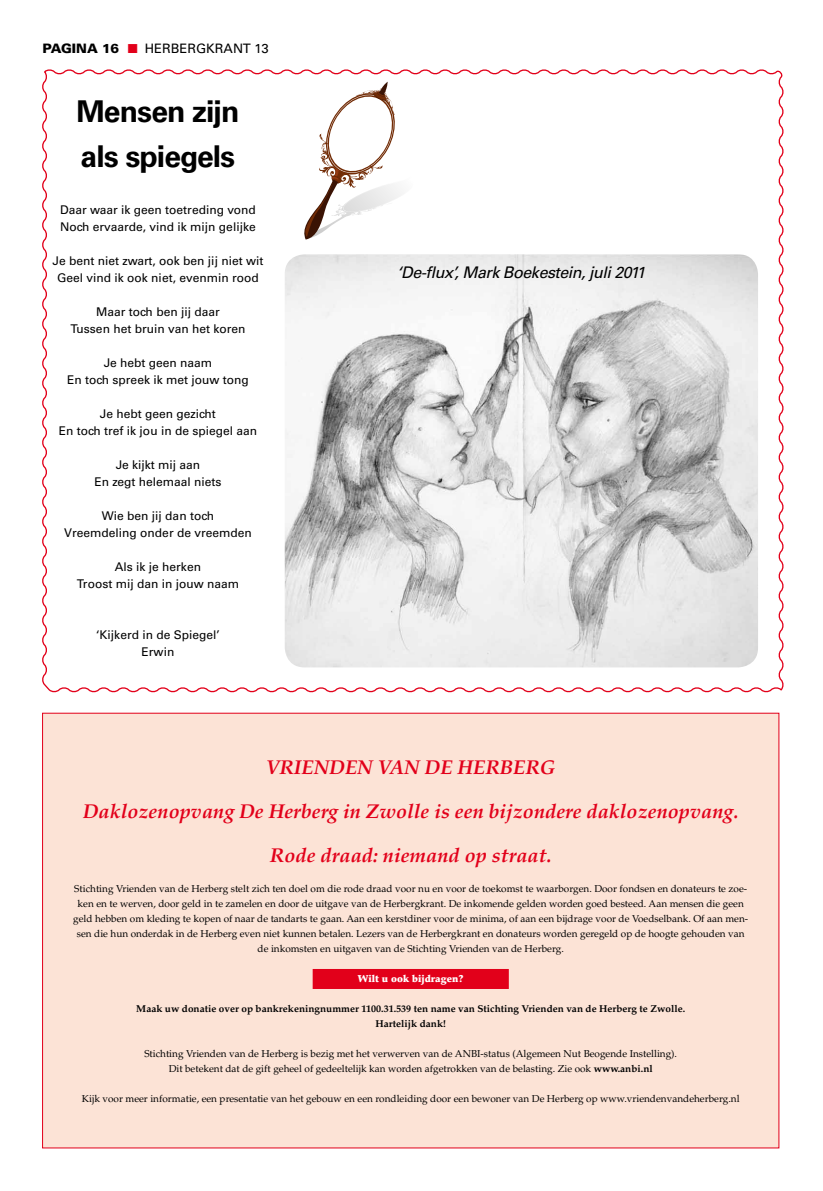
<style>
.page{position:relative;width:823px;height:1191px;background:#fff}
.page>*{position:absolute;margin:0;border:0;box-sizing:border-box;transform-origin:0 0}
.t1{font:700 30px/45px "Univers";letter-spacing:-.03em;color:#000}
.t2{font:italic 700 20px "Palatino";color:#e2001a}
.t3{font:italic 16px "Univers";letter-spacing:-.03em;color:#000}
.t4{font:13px "Univers";color:#000}
.t5{font:12px/17px "Univers";color:#000;text-align:center}
.t6{font:10px/15px "Palatino";color:#000;text-align:center}
.t7{font:700 10px/15px "Palatino";color:#000;text-align:center}
.t8{font:900 10px "Palatino";color:#fff}
.s1{font-weight:900}
.s2{color:#e2001a}
.s3{font-weight:700}
</style>
<div class="page">
<div style="left:43px;top:713px;width:735px;height:435px;background:#fce3d6"></div>
<div style="left:312px;top:969px;width:196px;height:20px;background:#e2001a"></div>
<svg style="left:42px;top:69px;width:742px;height:624px"></svg>
<div style="left:284px;top:79px;width:169px;height:170px;background:#fff"></div>
<svg style="left:304px;top:82px;width:98px;height:157px"></svg>
<h3 class="t4" style="left:43px;top:41px;width:227px"><span class="s1">PAGINA 16</span> <span class="s2">■</span> HERBERGKRANT 13</h3>
<h1 class="t1" style="left:76px;top:89px;width:164px">Mensen zijn als spiegels</h1>
<p class="t5" style="left:60px;top:201px;width:197px;text-align:left">Daar waar ik geen toetreding vond<br>Noch ervaarde, vind ik mijn gelijke</p>
<p class="t5" style="left:53px;top:252px;width:212px">Je bent niet zwart, ook ben jij niet wit<br>Geel vind ik ook niet, evenmin rood</p>
<p class="t5" style="left:70px;top:303px;width:176px">Maar toch ben jij daar<br>Tussen het bruin van het koren</p>
<p class="t5" style="left:67px;top:354px;width:183px">Je hebt geen naam<br>En toch spreek ik met jouw tong</p>
<p class="t5" style="left:59px;top:405px;width:200px">Je hebt geen gezicht<br>En toch tref ik jou in de spiegel aan</p>
<p class="t5" style="left:94px;top:456px;width:129px">Je kijkt mij aan<br>En zegt helemaal niets</p>
<p class="t5" style="left:64px;top:507px;width:189px">Wie ben jij dan toch<br>Vreemdeling onder de vreemden</p>
<p class="t5" style="left:77px;top:558px;width:164px">Als ik je herken<br>Troost mij dan in jouw naam</p>
<p class="t5" style="left:96px;top:626px;width:125px">‘Kijkerd in de Spiegel’<br>Erwin</p>
<h3 class="t3" style="left:397px;top:263px;width:249px">‘De-flux’, Mark Boekestein, juli 2011</h3>
<h2 class="t2" style="left:266px;top:755px;width:291px">VRIENDEN VAN DE HERBERG</h2>
<h2 class="t2" style="left:83px;top:799px;width:656px">Daklozenopvang De Herberg in Zwolle is een bijzondere daklozenopvang.</h2>
<h2 class="t2" style="left:270px;top:843px;width:283px">Rode draad: niemand op straat.</h2>
<p class="t6" style="left:73px;top:881px;width:676px">Stichting Vrienden van de Herberg stelt zich ten doel om die rode draad voor nu en voor de toekomst te waarborgen. Door fondsen en donateurs te zoe&shy;ken en te werven, door geld in te zamelen en door de uitgave van de Herbergkrant. De inkomende gelden worden goed besteed. Aan mensen die geen geld hebben om kleding te kopen of naar de tandarts te gaan. Aan een kerstdiner voor de minima, of aan een bijdrage voor de Voedselbank. Of aan men&shy;sen die hun onderdak in de Herberg even niet kunnen betalen. Lezers van de Herbergkrant en donateurs worden geregeld op de hoogte gehouden van de inkomsten en uitgaven van de Stichting Vrienden van de Herberg.</p>
<p class="t8" style="left:358px;top:972px;width:107px">Wilt u ook bijdragen?</p>
<p class="t7" style="left:136px;top:1001px;width:550px">Maak uw donatie over op bankrekeningnummer 1100.31.539 ten name van Stichting Vrienden van de Herberg te Zwolle.<br>Hartelijk dank!</p>
<p class="t6" style="left:144px;top:1046px;width:534px">Stichting Vrienden van de Herberg is bezig met het verwerven van de ANBI-status (Algemeen Nut Beogende Instelling).<br>Dit betekent dat de gift geheel of gedeeltelijk kan worden afgetrokken van de belasting. Zie ook <span class="s3">www.anbi.nl</span></p>
<p class="t6" style="left:82px;top:1091px;width:658px">Kijk voor meer informatie, een presentatie van het gebouw en een rondleiding door een bewoner van De Herberg op www.vriendenvandeherberg.nl</p>
</div>
